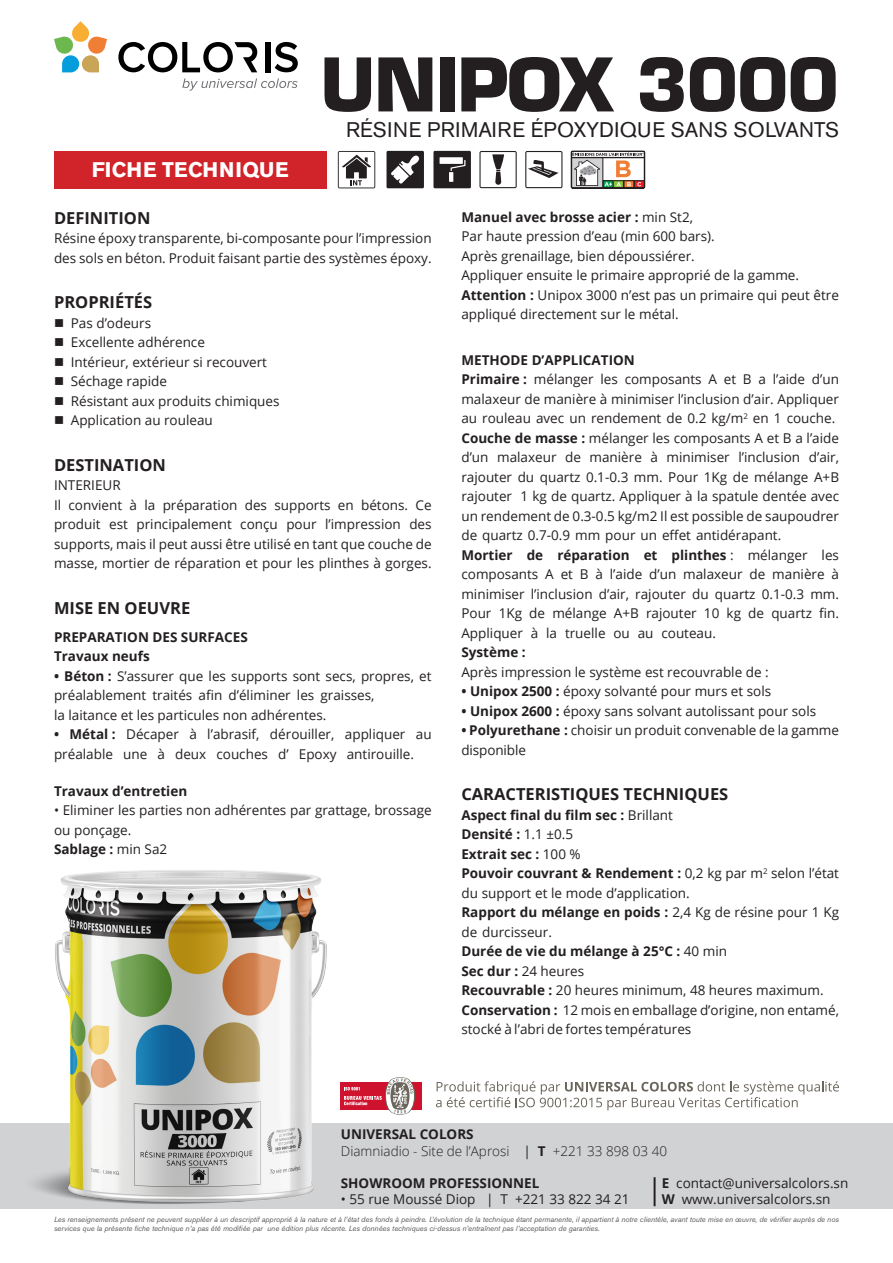
<style>
.page{position:relative;width:893px;height:1263px;background:#fff}
.page>*{position:absolute;margin:0;border:0;box-sizing:border-box;transform-origin:0 0}
.t1{font:700 72px "Eurostile";letter-spacing:-.02em;color:#231f20}
.t2{font:21px "Akzidenz Grotesk BE";letter-spacing:.02em;color:#231f20}
.t3{font:700 21px "Akzidenz Grotesk BE";letter-spacing:.02em;color:#fff}
.t4{font:700 16.5px "Open Sans";color:#231f20}
.t5{font:13.5px/19.5px "Open Sans";color:#231f20}
.t6{font:700 13.5px "Open Sans";color:#231f20}
.t7{font:300 13.5px/16.2px "Open Sans";color:#231f20}
.t8{font:italic 7.5px/9px "Akzidenz Grotesk BE";color:#57585a}
.s1{font-weight:700}
.s2{font-weight:400}
</style>
<div class="page">
<div style="left:0;top:1124px;width:893px;height:85px;background:#d1d2d4"></div>
<hr style="left:654px;top:1177px;width:2px;height:29px;background:#231f20">
<svg style="left:54px;top:21px;width:53px;height:51px"></svg>
<svg style="left:118px;top:42px;width:139px;height:30px"></svg>
<div style="left:265px;top:42px;width:5px;height:30px;background:#000"></div>
<svg style="left:275px;top:42px;width:23px;height:30px"></svg>
<svg style="left:182px;top:78px;width:116px;height:13px"></svg>
<svg style="left:436px;top:1081px;width:403px;height:29px"></svg>
<div style="left:341px;top:1082px;width:81px;height:28px;background:#cf122e"></div>
<svg style="left:359px;top:1077px;width:56px;height:38px"></svg>
<div style="left:54px;top:151px;width:273px;height:37px;background:#d1232a"></div>
<svg style="left:386px;top:151px;width:38px;height:37px"></svg>
<svg style="left:433px;top:151px;width:38px;height:37px"></svg>
<img style="left:7px;top:870px;width:352px;height:334px">
<svg style="left:571px;top:151px;width:74px;height:38px"></svg>
<svg style="left:525px;top:151px;width:37px;height:37px"></svg>
<svg style="left:479px;top:151px;width:38px;height:37px"></svg>
<svg style="left:338px;top:151px;width:37px;height:37px"></svg>
<p class="t1" style="left:320px;top:40px;width:521px">UNIPOX 3000</p>
<p class="t2" style="left:346px;top:117px;width:494px">RÉSINE PRIMAIRE ÉPOXYDIQUE SANS SOLVANTS</p>
<p class="t3" style="left:92px;top:158px;width:198px">FICHE TECHNIQUE</p>
<p class="t4" style="left:54px;top:206px;width:98px">DEFINITION</p>
<p class="t5" style="left:54px;top:228px;width:379px">Résine époxy transparente, bi-composante pour l’impression des sols en béton. Produit faisant partie des systèmes époxy.</p>
<p class="t4" style="left:54px;top:291px;width:100px">PROPRIÉTÉS</p>
<p class="t5" style="left:71px;top:313px;width:82px">Pas d’odeurs</p>
<p class="t5" style="left:71px;top:332px;width:136px">Excellente adhérence</p>
<p class="t5" style="left:71px;top:352px;width:198px">Intérieur, extérieur si recouvert</p>
<p class="t5" style="left:71px;top:371px;width:98px">Séchage rapide</p>
<p class="t5" style="left:71px;top:391px;width:210px">Résistant aux produits chimiques</p>
<p class="t5" style="left:71px;top:410px;width:144px">Application au rouleau</p>
<p class="t4" style="left:54px;top:453px;width:113px">DESTINATION</p>
<p class="t5" style="left:54px;top:475px;width:68px">INTERIEUR</p>
<p class="t5" style="left:54px;top:495px;width:379px;text-align:justify">Il convient à la préparation des supports en bétons. Ce produit est principalement conçu pour l’impression des supports, mais il peut aussi être utilisé en tant que couche de masse, mortier de réparation et pour les plinthes à gorges.</p>
<p class="t4" style="left:54px;top:596px;width:138px">MISE EN OEUVRE</p>
<p class="t6" style="left:54px;top:627px;width:195px">PREPARATION DES SURFACES</p>
<p class="t6" style="left:54px;top:647px;width:97px">Travaux neufs</p>
<p class="t5" style="left:54px;top:666px;width:379px"><span class="s1">• Béton :</span> S’assurer que les supports sont secs, propres, et préalablement traités afin d’éliminer les graisses,</p>
<p class="t5" style="left:54px;top:705px;width:274px">la laitance et les particules non adhérentes.</p>
<p class="t5" style="left:54px;top:724px;width:379px"><span class="s1">• Métal :</span> Décaper à l’abrasif, dérouiller, appliquer au préalable une à deux couches d’ Epoxy antirouille.</p>
<p class="t6" style="left:54px;top:781px;width:135px">Travaux d’entretien</p>
<p class="t5" style="left:54px;top:800px;width:379px">• Eliminer les parties non adhérentes par grattage, brossage ou ponçage.</p>
<p class="t6" style="left:54px;top:840px;width:115px">Sablage : <span class="s2">min Sa2</span></p>
<p class="t6" style="left:461px;top:207px;width:233px">Manuel avec brosse acier : <span class="s2">min St2,</span></p>
<p class="t5" style="left:461px;top:226px;width:255px">Par haute pression d’eau (min 600 bars).</p>
<p class="t5" style="left:461px;top:246px;width:235px">Après grenaillage, bien dépoussiérer.</p>
<p class="t5" style="left:461px;top:265px;width:339px">Appliquer ensuite le primaire approprié de la gamme.</p>
<p class="t5" style="left:461px;top:285px;width:379px"><span class="s1">Attention :</span> Unipox 3000 n’est pas un primaire qui peut être appliqué directement sur le métal.</p>
<p class="t6" style="left:461px;top:350px;width:175px">METHODE D’APPLICATION</p>
<p class="t5" style="left:461px;top:369px;width:379px;text-align:justify"><span class="s1">Primaire :</span> mélanger les composants A et B a l’aide d’un malaxeur de manière à minimiser l’inclusion d’air. Appliquer au rouleau avec un rendement de 0.2 kg/m<sup>2</sup> en 1 couche.</p>
<p class="t5" style="left:461px;top:428px;width:379px;text-align:justify"><span class="s1">Couche de masse :</span> mélanger les composants A et B a l’aide d’un malaxeur de manière à minimiser l’inclusion d’air, rajouter du quartz 0.1-0.3 mm. Pour 1Kg de mélange A+B rajouter 1 kg de quartz. Appliquer à la spatule dentée avec un rendement de 0.3-0.5 kg/m2 Il est possible de saupoudrer de quartz 0.7-0.9 mm pour un effet antidérapant.</p>
<p class="t5" style="left:461px;top:545px;width:379px;text-align:justify"><span class="s1">Mortier de réparation et plinthes</span> : mélanger les composants A et B à l’aide d’un malaxeur de manière à minimiser l’inclusion d’air, rajouter du quartz 0.1-0.3 mm.<br>Pour 1Kg de mélange A+B rajouter 10 kg de quartz fin.<br>Appliquer à la truelle ou au couteau.</p>
<p class="t6" style="left:461px;top:643px;width:66px">Système :</p>
<p class="t5" style="left:461px;top:662px;width:309px">Après impression le système est recouvrable de :</p>
<p class="t5" style="left:461px;top:681px;width:311px"><span class="s1">• Unipox 2500 :</span> époxy solvanté pour murs et sols</p>
<p class="t5" style="left:461px;top:701px;width:356px"><span class="s1">• Unipox 2600 :</span> époxy sans solvant autolissant pour sols</p>
<p class="t5" style="left:461px;top:720px;width:379px"><span class="s1">• Polyurethane :</span> choisir un produit convenable de la gamme disponible</p>
<p class="t4" style="left:461px;top:782px;width:268px">CARACTERISTIQUES TECHNIQUES</p>
<p class="t6" style="left:461px;top:805px;width:213px">Aspect final du film sec : <span class="s2">Brillant</span></p>
<p class="t6" style="left:461px;top:825px;width:113px">Densité : <span class="s2">1.1 ±0.5</span></p>
<p class="t6" style="left:461px;top:844px;width:121px">Extrait sec : <span class="s2">100 %</span></p>
<p class="t5" style="left:461px;top:863px;width:379px"><span class="s1">Pouvoir couvrant &amp; Rendement :</span> 0,2 kg par m<sup>2</sup> selon l’état du support et le mode d’application.</p>
<p class="t5" style="left:461px;top:902px;width:379px"><span class="s1">Rapport du mélange en poids :</span> 2,4 Kg de résine pour 1 Kg de durcisseur.</p>
<p class="t6" style="left:461px;top:942px;width:267px">Durée de vie du mélange à 25°C : <span class="s2">40 min</span></p>
<p class="t5" style="left:461px;top:961px;width:124px"><span class="s1">Sec dur :</span> 24 heures</p>
<p class="t5" style="left:461px;top:980px;width:364px"><span class="s1">Recouvrable :</span> 20 heures minimum, 48 heures maximum.</p>
<p class="t5" style="left:461px;top:1000px;width:379px"><span class="s1">Conservation :</span> 12 mois en emballage d’origine, non entamé, stocké à l’abri de fortes températures</p>
<p class="t7" style="left:341px;top:1126px;width:328px"><span class="s1">UNIVERSAL COLORS<br></span>Diamniadio - Site de l’Aprosi <span class="s2">|</span> <span class="s1">T</span> +221 33 898 03 40</p>
<p class="t6" style="left:341px;top:1173px;width:200px">SHOWROOM PROFESSIONNEL</p>
<p class="t5" style="left:341px;top:1189px;width:290px">• 55 rue Moussé Diop | T +221 33 822 34 21</p>
<p class="t5" style="left:662px;top:1174px;width:188px;line-height:16.2px"><span class="s1">E</span> contact@universalcolors.sn<br><span class="s1">W</span> www.universalcolors.sn</p>
<p class="t8" style="left:54px;top:1215px;width:786px">Les renseignements présent ne peuvent suppléer à un descriptif approprié à la nature et à l’état des fonds à peindre. L’évolution de la technique étant permanente, il appartient à notre clientèle, avant toute mise en œuvre, de vérifier auprès de nos services que la présente fiche technique n’a pas été modifiée par une édition plus récente. Les données techniques ci-dessus n’entraînent pas l’acceptation de garanties.</p>
</div>
